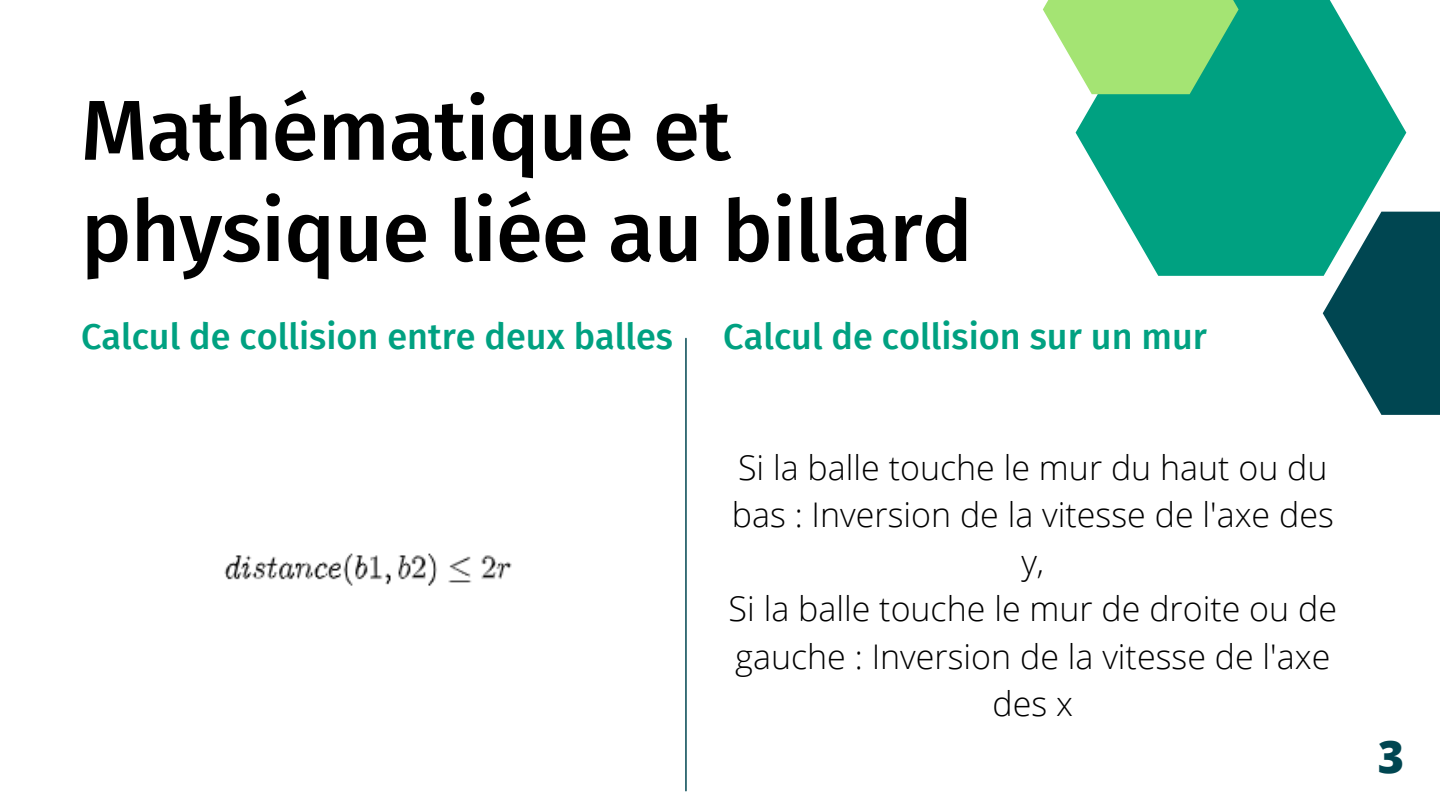
<style>
.page{position:relative;width:1440px;height:810px;background:#fff}
.page>*{position:absolute;margin:0;border:0;box-sizing:border-box;transform-origin:0 0}
.t1{font:500 85px/101.2px "Fira Sans";letter-spacing:-.01em;color:#000}
.t2{font:800 45px "Open Sans";color:#004651}
.t3{font:500 36px "Fira Sans";color:#00a181}
.t4{font:300 34px/47.2px "Open Sans";color:#000;text-align:center}
</style>
<div class="page">
<svg style="left:1323px;top:212px;width:117px;height:203px"></svg>
<svg style="left:1076px;top:0;width:330px;height:276px;fill:#00a181"></svg>
<svg style="left:1043px;top:0;width:196px;height:94px;background:#9de085"></svg>
<img style="left:224px;top:553px;width:288px;height:33px">
<hr style="left:685px;top:338px;width:2px;height:453px;background:#004651">
<h1 class="t1" style="left:81px;top:81px;width:893px">Mathématique et physique liée au billard</h1>
<p class="t3" style="left:81px;top:316px;width:593px">Calcul de collision entre deux balles</p>
<p class="t3" style="left:723px;top:316px;width:485px">Calcul de collision sur un mur</p>
<p class="t4" style="left:729px;top:443px;width:610px">Si la balle touche le mur du haut ou du bas : Inversion de la vitesse de l'axe des y,<br>Si la balle touche le mur de droite ou de gauche : Inversion de la vitesse de l'axe des x</p>
<h2 class="t2" style="left:1378px;top:725px;width:28px">3</h2>
</div>
